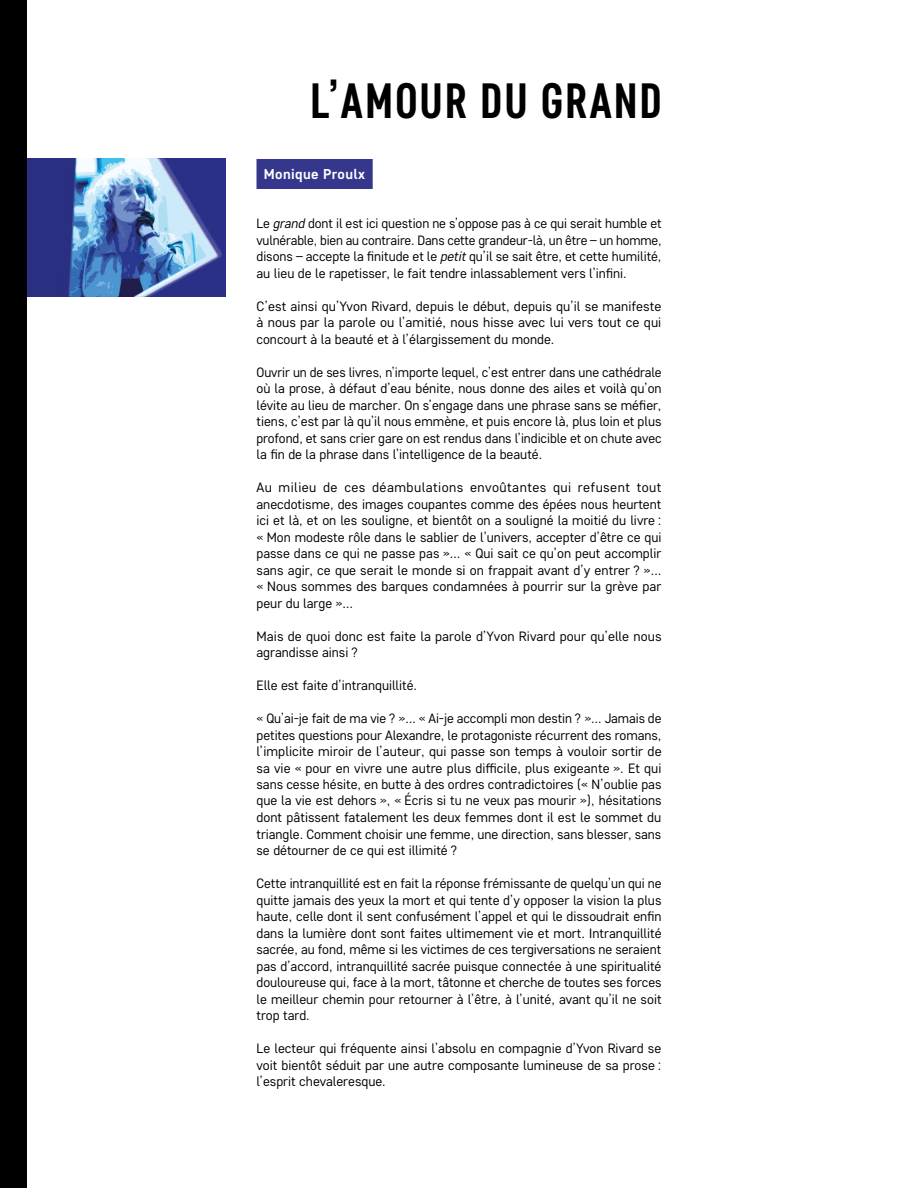
<style>
.page{position:relative;width:918px;height:1188px;background:#fff}
.page>*{position:absolute;margin:0;border:0;box-sizing:border-box;transform-origin:0 0}
.t1{font:700 49.5px "Core Sans D57 Cn";letter-spacing:.05em;color:#000}
.t2{font:700 14.25px "Core Sans D55";letter-spacing:.025em;color:#fff}
.t3{font:13.5px/16.5px "Core Sans D35";color:#000;text-align:justify}
.s1{font-style:italic}
</style>
<div class="page">
<div style="left:0;top:0;width:27px;height:1188px;background:#000"></div>
<div style="left:256px;top:159px;width:117px;height:30px;background:#35378d"></div>
<img style="left:27px;top:159px;width:199px;height:137px">
<h1 class="t1" style="left:311px;top:71px;width:352px">L’AMOUR DU GRAND</h1>
<p class="t2" style="left:264px;top:164px;width:102px">Monique Proulx</p>
<p class="t3" style="left:256px;top:215px;width:407px">Le <span class="s1">grand</span> dont il est ici question ne s’oppose pas à ce qui serait humble et vulnérable, bien au contraire. Dans cette grandeur-là, un être – un homme, disons – accepte la finitude et le <span class="s1">petit</span> qu’il se sait être, et cette humilité, au lieu de le rapetisser, le fait tendre inlassablement vers l’infini.</p>
<p class="t3" style="left:256px;top:297px;width:406px">C’est ainsi qu’Yvon Rivard, depuis le début, depuis qu’il se manifeste à nous par la parole ou l’amitié, nous hisse avec lui vers tout ce qui concourt à la beauté et à l’élargissement du monde.</p>
<p class="t3" style="left:256px;top:363px;width:407px">Ouvrir un de ses livres, n’importe lequel, c’est entrer dans une cathédrale où la prose, à défaut d’eau bénite, nous donne des ailes et voilà qu’on lévite au lieu de marcher. On s’engage dans une phrase sans se méfier, tiens, c’est par là qu’il nous emmène, et puis encore là, plus loin et plus profond, et sans crier gare on est rendus dans l’indicible et on chute avec la fin de la phrase dans l’intelligence de la beauté.</p>
<p class="t3" style="left:256px;top:479px;width:407px">Au milieu de ces déambulations envoûtantes qui refusent tout anecdotisme, des images coupantes comme des épées nous heurtent ici et là, et on les souligne, et bientôt on a souligné la moitié du livre : « Mon modeste rôle dans le sablier de l’univers, accepter d’être ce qui passe dans ce qui ne passe pas »… « Qui sait ce qu’on peut accomplir sans agir, ce que serait le monde si on frappait avant d’y entrer ? »… « Nous sommes des barques condamnées à pourrir sur la grève par peur du large »…</p>
<p class="t3" style="left:256px;top:627px;width:407px">Mais de quoi donc est faite la parole d’Yvon Rivard pour qu’elle nous agrandisse ainsi ?</p>
<p class="t3" style="left:256px;top:677px;width:162px">Elle est faite d’intranquillité.</p>
<p class="t3" style="left:256px;top:710px;width:407px">« Qu’ai-je fait de ma vie ? »… « Ai-je accompli mon destin ? »… Jamais de petites questions pour Alexandre, le protagoniste récurrent des romans, l’implicite miroir de l’auteur, qui passe son temps à vouloir sortir de sa vie « pour en vivre une autre plus difficile, plus exigeante ». Et qui sans cesse hésite, en butte à des ordres contradictoires (« N’oublie pas que la vie est dehors », « Écris si tu ne veux pas mourir »), hésitations dont pâtissent fatalement les deux femmes dont il est le sommet du triangle. Comment choisir une femme, une direction, sans blesser, sans se détourner de ce qui est illimité ?</p>
<p class="t3" style="left:256px;top:875px;width:407px">Cette intranquillité est en fait la réponse frémissante de quelqu’un qui ne quitte jamais des yeux la mort et qui tente d’y opposer la vision la plus haute, celle dont il sent confusément l’appel et qui le dissoudrait enfin dans la lumière dont sont faites ultimement vie et mort. Intranquillité sacrée, au fond, même si les victimes de ces tergiversations ne seraient pas d’accord, intranquillité sacrée puisque connectée à une spiritualité douloureuse qui, face à la mort, tâtonne et cherche de toutes ses forces le meilleur chemin pour retourner à l’être, à l’unité, avant qu’il ne soit trop tard.</p>
<p class="t3" style="left:256px;top:1040px;width:406px">Le lecteur qui fréquente ainsi l’absolu en compagnie d’Yvon Rivard se voit bientôt séduit par une autre composante lumineuse de sa prose : l’esprit chevaleresque.</p>
</div>
